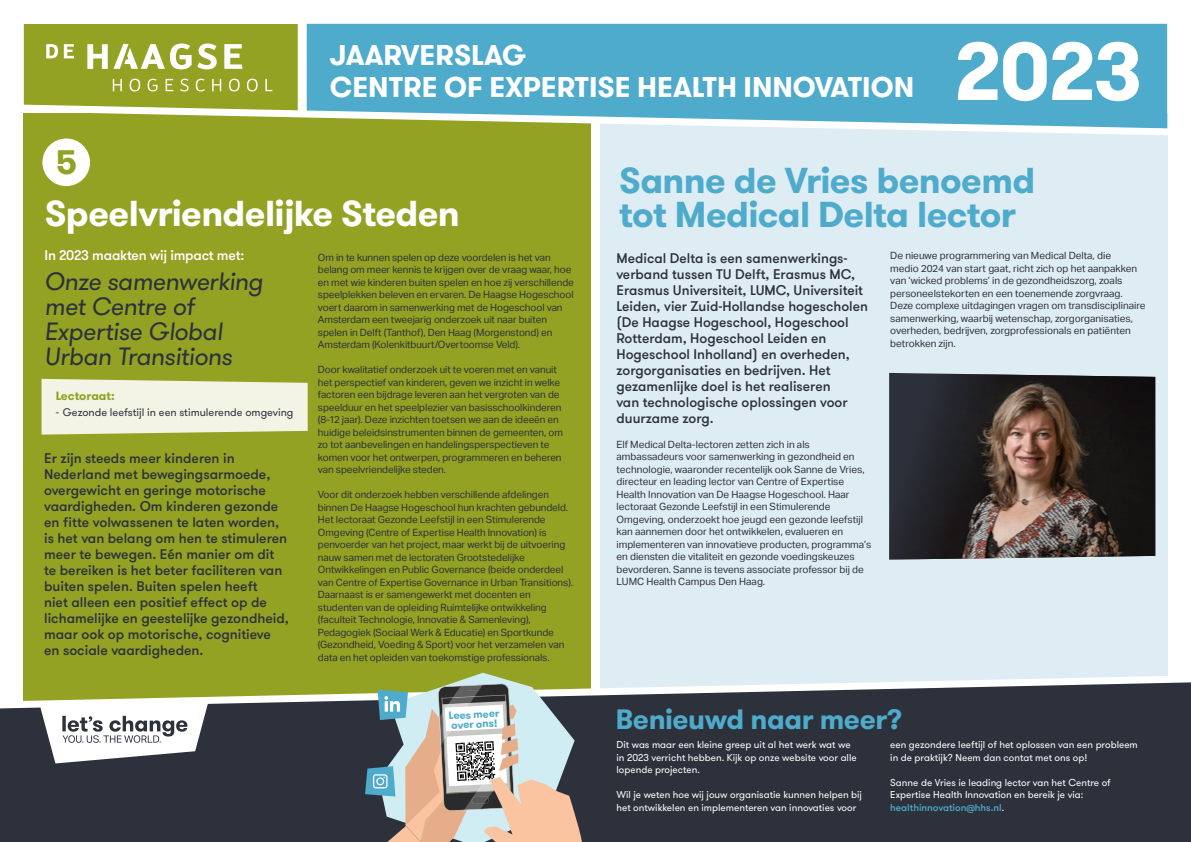
<style>
.page{position:relative;width:1191px;height:842px;background:#fff}
.page>*{position:absolute;margin:0;border:0;box-sizing:border-box;transform-origin:0 0}
.heading_1{font:700 36px "GT Walsheim Pro";letter-spacing:-.02em;color:#4eabcb}
.heading_1-2{font:700 36px "GT Walsheim Pro";letter-spacing:-.015em;color:#fff}
.heading_1-3{font:700 34px "GT Walsheim Pro";color:#93a223}
.body{font:700 28.6px "GT Walsheim Pro";color:#fff}
.heading_1-4{font:700 28px "GT Walsheim Pro";letter-spacing:-.015em;color:#4eabcb}
.heading_2{font:italic 25px/25px "GT Walsheim Pro";letter-spacing:-.02em;color:#2d313b}
.body-2{font:500 14px/16px "GT Walsheim Pro";color:#2d313b}
.body-3{font:500 14px "GT Walsheim Pro";letter-spacing:-.015em;color:#fff}
.body-4{font:700 12px "GT Walsheim Pro";color:#93a223}
.body-5{font:11px "GT Walsheim Pro";color:#2d313b}
.heading_1-5{font:700 10.6px/9.8px "GT Walsheim Pro";color:#4eabcb}
.body-6{font:10px/12.5px "Aktiv Grotesk";letter-spacing:-.005em;color:#2d313b}
.body-7{font:10px/12.5px "GT Walsheim Pro";color:#fff}
.body-8{font:500 10px "GT Walsheim Pro";color:#4eabcb}
.s1{font-weight:400;color:#fff}
</style>
<div class="page">
<div style="left:24px;top:113px;width:567px;height:703px;background:#93a223"></div>
<div style="left:600px;top:113px;width:567px;height:703px;background:#deecf4"></div>
<div style="left:307px;top:24px;width:860px;height:77px;background:#4eabcb"></div>
<svg style="left:958px;top:42px;width:180px;height:59px"></svg>
<svg style="left:23px;top:101px;width:1145px;height:38px"></svg>
<svg style="left:24px;top:24px;width:274px;height:87px;background:#a2af42"></svg>
<svg style="left:42px;top:379px;width:266px;height:56px;background:#ecedd7"></svg>
<img style="left:889px;top:373px;width:266px;height:187px">
<div style="left:42px;top:138px;width:48px;height:48px;background:#fff;border-radius:50%"></div>
<div style="left:0;top:712px;width:1191px;height:130px;background:#2d313b"></div>
<svg style="left:39px;top:712px;width:169px;height:51px;background:#bbbcbf"></svg>
<svg style="left:0;top:671px;width:1191px;height:41px"></svg>
<svg style="left:365px;top:673px;width:220px;height:169px;background:#abaa9b"></svg>
<p class="body" style="left:330px;top:37px;width:197px">JAARVERSLAG</p>
<p class="body" style="left:330px;top:69px;width:586px">CENTRE OF EXPERTISE HEALTH INNOVATION</p>
<p class="heading_1-3" style="left:56px;top:140px;width:23px">5</p>
<p class="heading_1-2" style="left:45px;top:190px;width:416px">Speelvriendelijke Steden</p>
<p class="body-3" style="left:45px;top:246px;width:201px">In 2023 maakten wij impact met:</p>
<p class="heading_2" style="left:45px;top:269px;width:220px">Onze samenwerking met Centre of</p>
<p class="heading_2" style="left:45px;top:319px;width:180px">Expertise Global</p>
<p class="heading_2" style="left:45px;top:344px;width:189px">Urban Transitions</p>
<p class="body-4" style="left:56px;top:388px;width:61px">Lectoraat:</p>
<p class="body-5" style="left:56px;top:405px;width:239px">- Gezonde leefstijl in een stimulerende omgeving</p>
<p class="body-2" style="left:44px;top:450px;width:236px">Er zijn steeds meer kinderen in Nederland met bewegingsarmoede, overgewicht en geringe motorische vaardigheden. Om kinderen gezonde</p>
<p class="body-2" style="left:44px;top:514px;width:246px">en fitte volwassenen te laten worden, is het van belang om hen te stimuleren meer te bewegen. Eén manier om dit te bereiken is het beter faciliteren van buiten spelen. Buiten spelen heeft<br>niet alleen een positief effect op de lichamelijke en geestelijke gezondheid, maar ook op motorische, cognitieve</p>
<p class="body-2" style="left:44px;top:642px;width:161px">en sociale vaardigheden.</p>
<p class="body-6" style="left:318px;top:251px;width:257px">Om in te kunnen spelen op deze voordelen is het van belang om meer kennis te krijgen over de vraag waar, hoe en met wie kinderen buiten spelen en hoe zij verschillende speelplekken beleven en ervaren. De Haagse Hogeschool voert daarom in samenwerking met de Hogeschool van Amsterdam een tweejarig onderzoek uit naar buiten spelen in Delft (Tanthof), Den Haag (Morgenstond) en Amsterdam (Kolenkitbuurt/Overtoomse Veld).</p>
<p class="body-6" style="left:318px;top:363px;width:246px">Door kwalitatief onderzoek uit te voeren met en vanuit het perspectief van kinderen, geven we inzicht in welke factoren een bijdrage leveren aan het vergroten van de speelduur en het speelplezier van basisschoolkinderen (8-12 jaar). Deze inzichten toetsen we aan de ideeën en huidige beleidsinstrumenten binnen de gemeenten, om zo tot aanbevelingen en handelingsperspectieven te komen voor het ontwerpen, programmeren en beheren van speelvriendelijke steden.</p>
<p class="body-6" style="left:318px;top:488px;width:257px">Voor dit onderzoek hebben verschillende afdelingen binnen De Haagse Hogeschool hun krachten gebundeld.<br>Het lectoraat Gezonde Leefstijl in een Stimulerende Omgeving (Centre of Expertise Health Innovation) is penvoerder van het project, maar werkt bij de uitvoering nauw samen met de lectoraten Grootstedelijke Ontwikkelingen en Public Governance (beide onderdeel van Centre of Expertise Governance in Urban Transitions).<br>Daarnaast is er samengewerkt met docenten en studenten van de opleiding Ruimtelijke ontwikkeling (faculteit Technologie, Innovatie &amp; Samenleving), Pedagogiek (Sociaal Werk &amp; Educatie) en Sportkunde (Gezondheid, Voeding &amp; Sport) voor het verzamelen van data en het opleiden van toekomstige professionals.</p>
<p class="heading_1-5" style="left:448px;top:711px;width:52px;rotate:-3deg">Lees meer over ons!</p>
<p class="heading_1" style="left:619px;top:157px;width:417px">Sanne de Vries benoemd</p>
<p class="heading_1" style="left:619px;top:191px;width:398px">tot Medical Delta lector</p>
<p class="body-2" style="left:616px;top:250px;width:253px">Medical Delta is een samenwerkings&shy;verband tussen TU Delft, Erasmus MC, Erasmus Universiteit, LUMC, Universiteit Leiden, vier Zuid-Hollandse hogescholen (De Haagse Hogeschool, Hogeschool Rotterdam, Hogeschool Leiden en Hogeschool Inholland) en overheden, zorgorganisaties en bedrijven. Het gezamenlijke doel is het realiseren<br>van technologische oplossingen voor duurzame zorg.</p>
<p class="body-6" style="left:616px;top:438px;width:256px">Elf Medical Delta-lectoren zetten zich in als ambassadeurs voor samenwerking in gezondheid en technologie, waaronder recentelijk ook Sanne de Vries, directeur en leading lector van Centre of Expertise Health Innovation van De Haagse Hogeschool. Haar lectoraat Gezonde Leefstijl in een Stimulerende Omgeving, onderzoekt hoe jeugd een gezonde leefstijl kan aannemen door het ontwikkelen, evalueren en implementeren van innovatieve producten, programma’s en diensten die vitaliteit en gezonde voedingskeuzes bevorderen. Sanne is tevens associate professor bij de LUMC Health Campus Den Haag.</p>
<p class="body-6" style="left:890px;top:250px;width:257px">De nieuwe programmering van Medical Delta, die<br>medio 2024 van start gaat, richt zich op het aanpakken van ‘wicked problems’ in de gezondheidszorg, zoals personeelstekorten en een toenemende zorgvraag.<br>Deze complexe uitdagingen vragen om transdisciplinaire samenwerking, waarbij wetenschap, zorgorganisaties, overheden, bedrijven, zorgprofessionals en patiënten betrokken zijn.</p>
<p class="heading_1-4" style="left:615px;top:701px;width:288px">Benieuwd naar meer?</p>
<p class="body-7" style="left:616px;top:739px;width:242px">Dit was maar een kleine greep uit al het werk wat we in 2023 verricht hebben. Kijk op onze website voor alle lopende projecten.</p>
<p class="body-7" style="left:616px;top:789px;width:247px">Wil je weten hoe wij jouw organisatie kunnen helpen bij het ontwikkelen en implementeren van innovaties voor</p>
<p class="body-7" style="left:890px;top:739px;width:249px">een gezondere leeftijl of het oplossen van een probleem in de praktijk? Neem dan contat met ons op!</p>
<p class="body-7" style="left:890px;top:776px;width:222px">Sanne de Vries ie leading lector van het Centre of<br>Expertise Health Innovation en bereik je via:</p>
<p class="body-8" style="left:890px;top:801px;width:115px">healthinnovation@hhs.nl<span class="s1">.</span></p>
</div>
